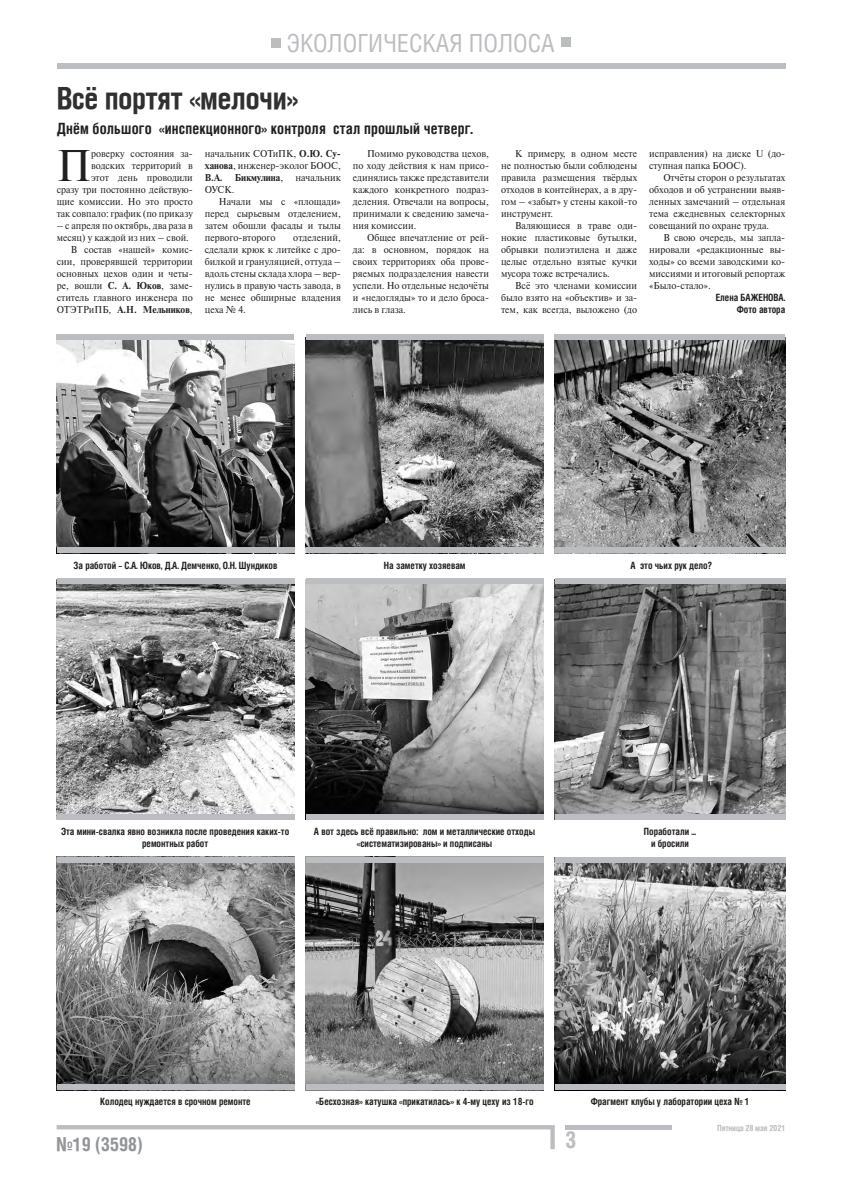
<style>
.page{position:relative;width:842px;height:1191px;background:#fff}
.page>*{position:absolute;margin:0;border:0;box-sizing:border-box;transform-origin:0 0}
.t1{font:44.3px "Newton C";color:#231f20;scale:.94 1}
.t2{font:700 30px "Helios Cond";letter-spacing:-.01em;color:#312f30}
.t3{font:25px "Helios Cond";color:#bcbdc0}
.t4{font:700 23px "Helios Cond";color:#bcbdc0}
.t5{font:700 18.9px "Helios Cond";color:#939598}
.t6{font:700 15.5px "Helios Cond C";letter-spacing:.01em;color:#231f20;scale:.95 1}
.t7{font:10px/12px "Newton C";color:#231f20;text-align:justify;scale:.95 1}
.t8{font:700 10px/12px "Helios Cond C";color:#231f20;text-align:center;scale:.95 1}
.t9{font:10px/12px "Newton C";color:#231f20;text-align:right;scale:.94 1}
.t10{font:700 10px "Newton C";color:#231f20;scale:.95 1}
.t11{font:700 8.4px "Helios Cond";letter-spacing:-.02em;color:#bcbdc0}
.s1{font-weight:700}
.s2{font-weight:400}
</style>
<div class="page">
<hr style="left:565px;top:1125px;width:106px;height:4px;background:#bcbdc0">
<svg style="left:57px;top:1125px;width:498px;height:24px"></svg>
<div style="left:57px;top:63px;width:728px;height:6px;background:#bcbdc0"></div>
<div style="left:271px;top:38px;width:10px;height:10px;background:#bcbdc0"></div>
<div style="left:561px;top:37px;width:9px;height:10px;background:#bcbdc0"></div>
<img style="left:555px;top:340px;width:230px;height:207px">
<img style="left:555px;top:584px;width:230px;height:230px">
<img style="left:57px;top:340px;width:237px;height:207px">
<img style="left:56px;top:579px;width:238px;height:240px">
<img style="left:56px;top:857px;width:238px;height:233px">
<img style="left:306px;top:337px;width:238px;height:216px">
<img style="left:306px;top:584px;width:237px;height:230px">
<img style="left:306px;top:863px;width:237px;height:221px">
<img style="left:555px;top:863px;width:230px;height:221px">
<div style="left:57px;top:334px;width:237px;height:6px;background:#bcbdc0"></div>
<div style="left:306px;top:334px;width:237px;height:6px;background:#bcbdc0"></div>
<div style="left:555px;top:334px;width:230px;height:6px;background:#bcbdc0"></div>
<div style="left:57px;top:547px;width:238px;height:6px;background:#bcbdc0"></div>
<div style="left:306px;top:547px;width:237px;height:6px;background:#bcbdc0"></div>
<div style="left:555px;top:547px;width:230px;height:6px;background:#bcbdc0"></div>
<div style="left:57px;top:578px;width:238px;height:6px;background:#bcbdc0"></div>
<div style="left:306px;top:578px;width:237px;height:6px;background:#bcbdc0"></div>
<div style="left:555px;top:578px;width:230px;height:6px;background:#bcbdc0"></div>
<div style="left:57px;top:814px;width:238px;height:6px;background:#bcbdc0"></div>
<div style="left:306px;top:814px;width:237px;height:6px;background:#bcbdc0"></div>
<div style="left:555px;top:814px;width:230px;height:6px;background:#bcbdc0"></div>
<div style="left:57px;top:857px;width:238px;height:6px;background:#bcbdc0"></div>
<div style="left:306px;top:857px;width:237px;height:6px;background:#bcbdc0"></div>
<div style="left:555px;top:857px;width:230px;height:6px;background:#bcbdc0"></div>
<div style="left:57px;top:1084px;width:238px;height:6px;background:#bcbdc0"></div>
<div style="left:306px;top:1084px;width:237px;height:6px;background:#bcbdc0"></div>
<div style="left:555px;top:1084px;width:230px;height:6px;background:#bcbdc0"></div>
<h3 class="t3" style="left:287px;top:28px;width:270px">ЭКОЛОГИЧЕСКАЯ ПОЛОСА</h3>
<h2 class="t2" style="left:57px;top:82px;width:243px">Всё портят «мелочи»</h2>
<h3 class="t6" style="left:57px;top:119px;width:440px">Днём большого «инспекционного» контроля стал прошлый четверг.</h3>
<h1 class="t1" style="left:57px;top:142px;width:38px">П</h1>
<p class="t7" style="left:205px;top:148px;width:145px">начальник СОТиПК, <span class="s1">О.Ю. Су&shy;ханова</span>, инженер-эколог БООС, <span class="s1">В.А. Бикмулина</span>, начальник ОУСК.</p>
<p class="t7" style="left:205px;top:196px;width:145px;text-indent:14px">Начали мы с «площади» перед сырьевым отделением, затем обошли фасады и тылы первого-второго</p>
<p class="t7" style="left:353px;top:148px;width:145px;text-indent:14px">Помимо руководства цехов, по ходу действия к нам присо&shy;единялись также представители каждого конкретного подраз&shy;деления. Отвечали на вопросы, принимали к сведению замеча&shy;ния комиссии.</p>
<p class="t7" style="left:353px;top:232px;width:145px;text-indent:14px">Общее впечатление от рей&shy;да: в основном, порядок на своих территориях оба прове&shy;ряемых подразделения навести успели. Но отдельные недочёты и «недогляды» то и дело броса&shy;лись в глаза.</p>
<p class="t7" style="left:501px;top:148px;width:145px;text-indent:14px">К примеру, в одном месте не полностью были соблюдены правила размещения твёрдых отходов в контейнерах, а в дру&shy;гом – «забыт» у стены какой-то инструмент.</p>
<p class="t7" style="left:501px;top:220px;width:145px;text-indent:14px">Валяющиеся в траве оди&shy;нокие пластиковые бутылки, обрывки полиэтилена и даже целые отдельно взятые кучки мусора тоже встречались.</p>
<p class="t7" style="left:501px;top:280px;width:145px;text-indent:14px">Всё это членами комиссии было взято на «объектив» и за&shy;тем, как всегда, выложено (до</p>
<p class="t9" style="left:57px;top:148px;width:146px">роверку состояния за&shy;водских территорий в<br>этот день проводили<br>сразу три постоянно действую&shy;щие комиссии. Но это просто так совпало: график (по приказу</p>
<p class="t9" style="left:57px;top:220px;width:146px">– с апреля по октябрь, два раза в</p>
<p class="t9" style="left:57px;top:232px;width:142px">месяц) у каждой из них – свой.</p>
<p class="t7" style="left:71px;top:244px;width:130px">В состав «нашей» комис-</p>
<p class="t7" style="left:57px;top:256px;width:145px">сии, проверявшей территории</p>
<p class="t7" style="left:57px;top:268px;width:145px">основных цехов один и четы-</p>
<p class="t7" style="left:57px;top:280px;width:145px">ре, вошли <span class="s1">С. А. Юков</span>, заме-</p>
<p class="t7" style="left:57px;top:292px;width:145px">ститель главного инженера по</p>
<p class="t10" style="left:57px;top:304px;width:145px"><span class="s2">ОТЭТРиПБ,</span> А.Н. Мельников<span class="s2">,</span></p>
<p class="t7" style="left:205px;top:232px;width:145px;text-indent:88px">отделений, сделали крюк к литейке с дро&shy;билкой и грануляцией, оттуда – вдоль стены склада хлора – вер&shy;нулись в правую часть завода, в не менее обширные владения цеха № 4.</p>
<p class="t7" style="left:649px;top:148px;width:145px">исправления) на диске U (до&shy;ступная папка БООС).</p>
<p class="t7" style="left:649px;top:172px;width:145px;text-indent:14px">Отчёты сторон о результатах обходов и об устранении выяв&shy;ленных замечаний – отдельная тема ежедневных селекторных совещаний по охране труда.</p>
<p class="t7" style="left:649px;top:232px;width:145px;text-indent:14px">В свою очередь, мы запла&shy;нировали «редакционные вы&shy;ходы» со всеми заводскими ко&shy;миссиями и итоговый репортаж «Было-стало».</p>
<p class="t8" style="left:716px;top:291px;width:75px;text-align:right">Елена БАЖЕНОВА.<br>Фото автора</p>
<p class="t8" style="left:74px;top:559px;width:216px">За работой – С.А. Юков, Д.А. Демченко, О.Н. Шундиков</p>
<p class="t8" style="left:384px;top:559px;width:88px">На заметку хозяевам</p>
<p class="t8" style="left:630px;top:559px;width:87px">А это чьих рук дело?</p>
<p class="t8" style="left:61px;top:825px;width:242px">Эта мини-свалка явно возникла после проведения каких-то ремонтных работ</p>
<p class="t8" style="left:314px;top:825px;width:234px">А вот здесь всё правильно: лом и металлические отходы «систематизированы» и подписаны</p>
<p class="t8" style="left:644px;top:825px;width:57px">Поработали ... и бросили</p>
<p class="t8" style="left:100px;top:1095px;width:160px">Колодец нуждается в срочном ремонте</p>
<p class="t8" style="left:316px;top:1095px;width:231px">«Бесхозная» катушка «прикатилась» к 4-му цеху из 18-го</p>
<p class="t8" style="left:591px;top:1095px;width:169px">Фрагмент клубы у лаборатории цеха № 1</p>
<h3 class="t5" style="left:56px;top:1133px;width:88px">№19 (3598)</h3>
<h3 class="t4" style="left:565px;top:1126px;width:13px">3</h3>
<p class="t11" style="left:717px;top:1123px;width:70px">Пятница 28 мая 2021</p>
</div>
